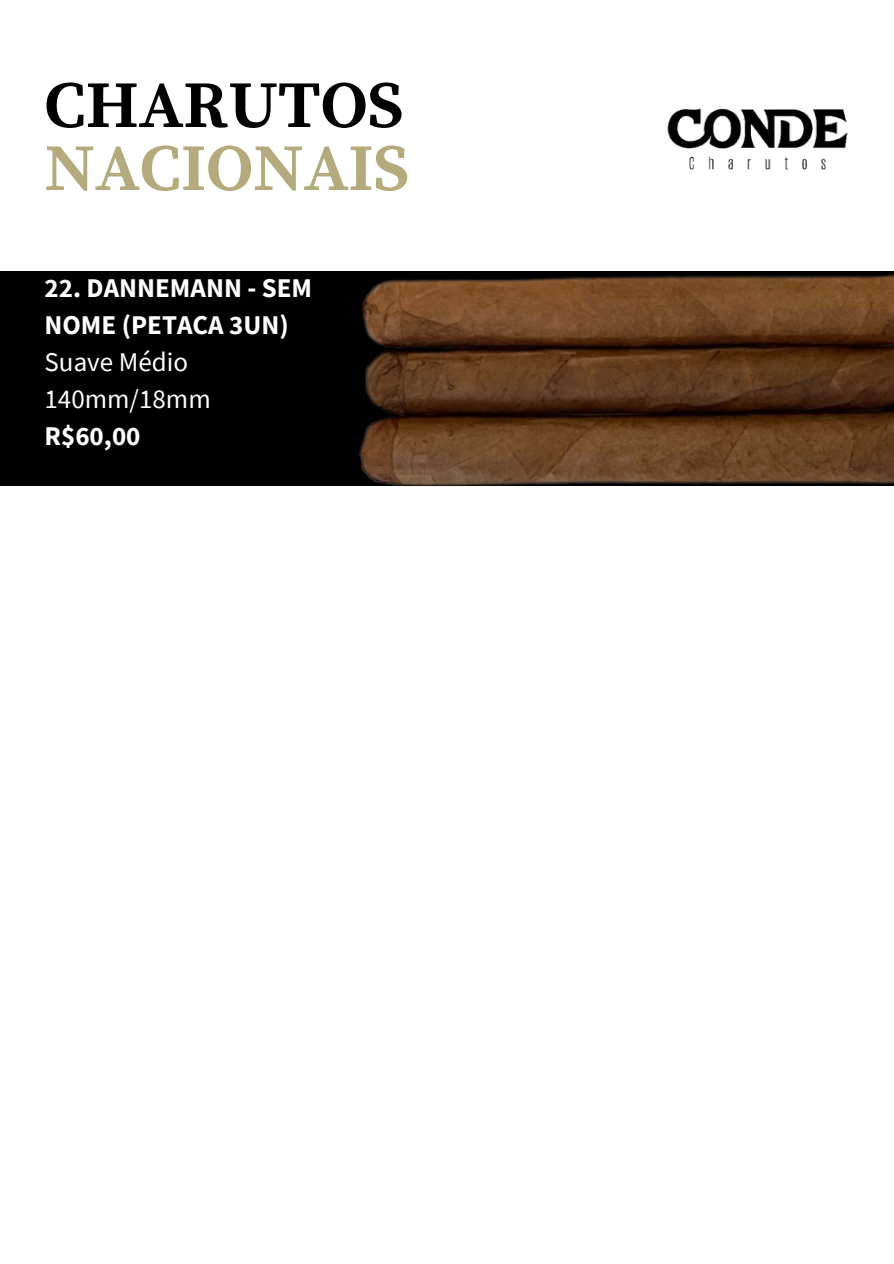
<style>
.page{position:relative;width:894px;height:1264px;background:#fff}
.page>*{position:absolute;margin:0;border:0;box-sizing:border-box;transform-origin:0 0}
.t1{font:700 66.45px/63px "Source Serif Pro";color:#b4aa7d}
.t2{font:700 27px/37.2px "Source Sans Pro";color:#fff}
.t3{font:27px "Source Sans Pro";color:#fff}
.s1{color:#000}
</style>
<div class="page">
<div style="left:0;top:271px;width:893px;height:215px;background:#000"></div>
<img style="left:667px;top:108px;width:181px;height:62px">
<img style="left:358px;top:274px;width:535px;height:212px">
<p class="t1" style="left:45px;top:76px;width:366px"><span class="s1">CHARUTOS<br></span>NACIONAIS</p>
<h1 class="t2" style="left:45px;top:269px;width:269px">22. DANNEMANN - SEM<br>NOME (PETACA 3UN)</h1>
<p class="t3" style="left:45px;top:344px;width:145px">Suave Médio</p>
<p class="t3" style="left:45px;top:382px;width:168px">140mm/18mm</p>
<p class="t2" style="left:45px;top:417px;width:97px">R$60,00</p>
</div>
